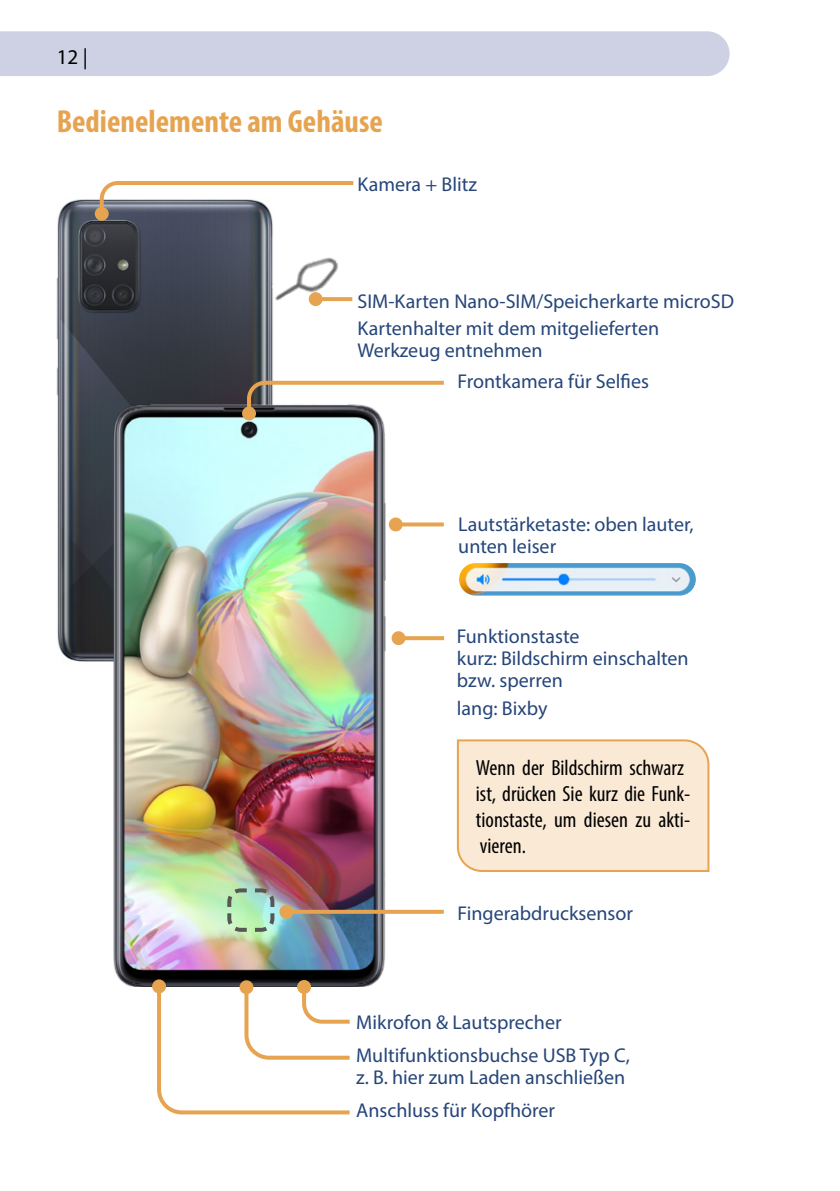
<style>
.page{position:relative;width:840px;height:1191px;background:#fff}
.page>*{position:absolute;margin:0;border:0;box-sizing:border-box;transform-origin:0 0}
.Ueberschrift2_Uebers{font:700 condensed 32px "Myriad Pro";color:#e6a450}
.Hinweistext_Kasten{font:condensed 22px/26px "Myriad Pro";color:#000}
.t1{font:21px "Myriad Pro";color:#000}
.Marginaltext{font:20px/22px "Myriad Pro";color:#254579}
</style>
<div class="page">
<div style="left:0;top:31px;width:729px;height:45px;background:#cdd1e3"></div>
<div style="left:456px;top:739px;width:254px;height:133px;background:#f9e9d5"></div>
<img style="left:275px;top:257px;width:78px;height:49px">
<svg style="left:402px;top:522px;width:41px;height:4px"></svg>
<div style="left:388px;top:517px;width:14px;height:14px;background:#e6a450;border-radius:50%"></div>
<svg style="left:405px;top:636px;width:39px;height:4px"></svg>
<div style="left:391px;top:631px;width:14px;height:14px;background:#e6a450;border-radius:50%"></div>
<img style="left:459px;top:563px;width:236px;height:32px;border-radius:16px">
<img style="left:57px;top:199px;width:216px;height:463px">
<svg style="left:98px;top:181px;width:256px;height:37px"></svg>
<div style="left:95px;top:207px;width:14px;height:14px;background:#e6a450;border-radius:50%"></div>
<img style="left:113px;top:400px;width:273px;height:586px">
<svg style="left:293px;top:909px;width:150px;height:4px"></svg>
<div style="left:279px;top:905px;width:14px;height:13px;background:#e6a450;border-radius:50%"></div>
<svg style="left:245px;top:379px;width:199px;height:38px"></svg>
<div style="left:242px;top:406px;width:14px;height:14px;background:#e6a450;border-radius:50%"></div>
<svg style="left:152px;top:979px;width:14px;height:14px"></svg>
<div style="left:297px;top:980px;width:14px;height:14px;background:#e6a450;border-radius:50%"></div>
<svg style="left:155px;top:982px;width:198px;height:133px"></svg>
<div style="left:239px;top:980px;width:14px;height:14px;background:#e6a450;border-radius:50%"></div>
<svg style="left:225px;top:886px;width:51px;height:47px"></svg>
<p class="t1" style="left:57px;top:44px;width:33px">12 |</p>
<p class="Ueberschrift2_Uebers" style="left:57px;top:101px;width:327px">Bedienelemente am Gehäuse</p>
<p class="Marginaltext" style="left:357px;top:173px;width:121px">Kamera + Blitz</p>
<p class="Marginaltext" style="left:357px;top:290px;width:378px">SIM-Karten Nano-SIM/Speicherkarte microSD</p>
<p class="Marginaltext" style="left:357px;top:317px;width:303px">Kartenhalter mit dem mitgelieferten<br>Werkzeug entnehmen</p>
<p class="Marginaltext" style="left:457px;top:370px;width:193px">Frontkamera für Selfies</p>
<p class="Marginaltext" style="left:458px;top:513px;width:237px">Lautstärketaste: oben lauter,</p>
<p class="Marginaltext" style="left:458px;top:535px;width:99px">unten leiser</p>
<p class="Marginaltext" style="left:456px;top:625px;width:124px">Funktionstaste</p>
<p class="Marginaltext" style="left:456px;top:647px;width:233px">kurz: Bildschirm einschalten bzw. sperren</p>
<p class="Marginaltext" style="left:456px;top:697px;width:92px">lang: Bixby</p>
<p class="Hinweistext_Kasten" style="left:475px;top:754px;width:216px">Wenn der Bildschirm schwarz ist, drücken Sie kurz die Funk&shy;tionstaste, um diesen zu akti&shy;vieren.</p>
<p class="Marginaltext" style="left:457px;top:901px;width:177px">Fingerabdrucksensor</p>
<p class="Marginaltext" style="left:356px;top:1010px;width:207px">Mikrofon &amp; Lautsprecher</p>
<p class="Marginaltext" style="left:356px;top:1044px;width:275px">Multifunktionsbuchse USB Typ C, z. B. hier zum Laden anschließen</p>
<p class="Marginaltext" style="left:356px;top:1099px;width:200px">Anschluss für Kopfhörer</p>
</div>
